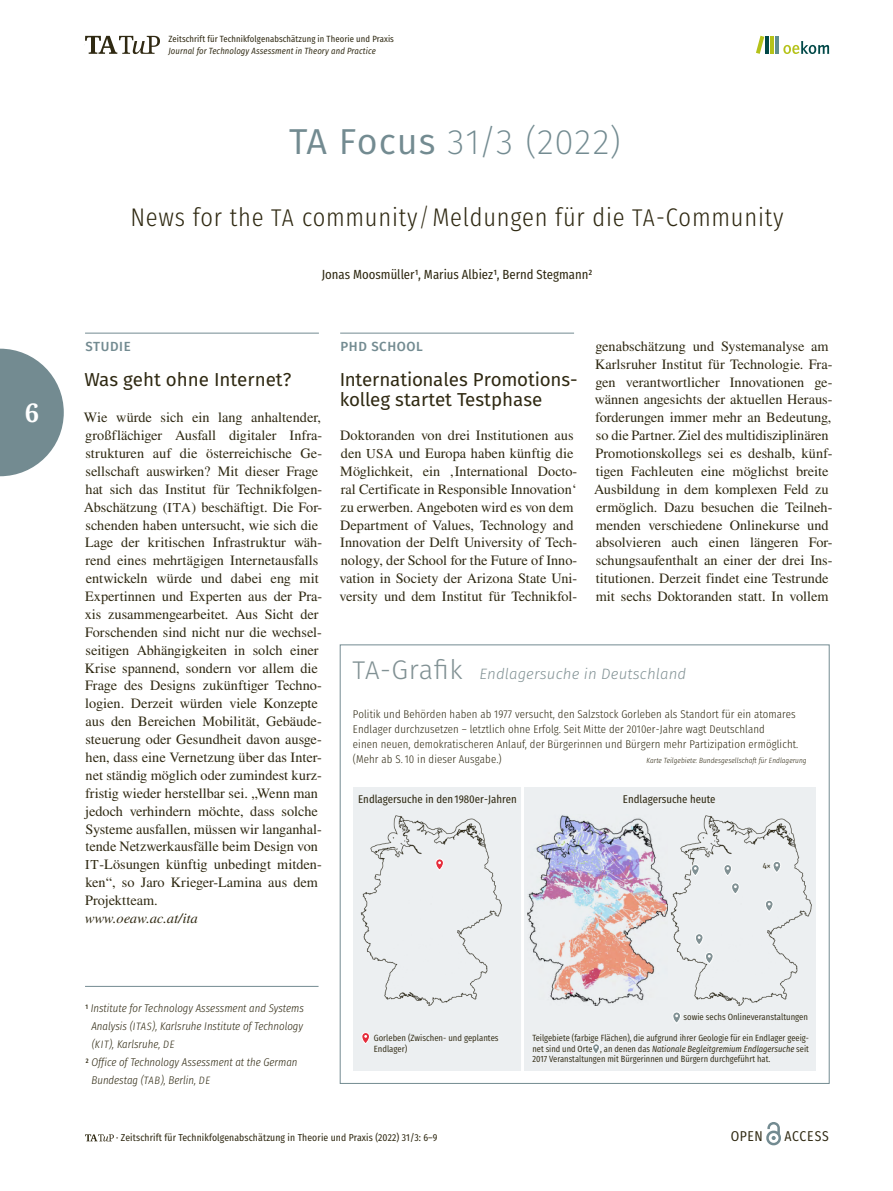
<style>
.page{position:relative;width:893px;height:1191px;background:#fff}
.page>*{position:absolute;margin:0;border:0;box-sizing:border-box;transform-origin:0 0}
._35_0_TAFocus_Ue-Tit{font:200 35.25px "Fira Sans";letter-spacing:.025em;color:#738b91}
._45_0_Reflections_Ue{font:300 25.5px "Fira Sans Condensed";letter-spacing:.03em;color:#2f2912}
.t1{font:700 25.5px "Droid Serif";color:#fff}
._35_0b_TAFocus_Ue{font:18.75px/20.2px "Fira Sans";color:#2f2912}
.t2{font:italic 300 15px "Fira Sans";letter-spacing:.01em;color:#819194}
._12_1_GTO{font:14.25px/17.9px "Nimbus Rom No 9 L";letter-spacing:.005em;color:#2f2912}
._12_3_GTO_libue{font:italic 14.25px "Nimbus Rom No 9 L";letter-spacing:.005em;color:#2f2912}
._98_1_Kopfzeile_oeko{font:14.25px "Fira Sans Condensed";letter-spacing:.045em;color:#2f2912}
._35_0_TAFocus_Author{font:13.2px "Fira Sans Condensed";color:#2f2912}
._35_0a_TAFocus_Topli{font:500 13.2px "Fira Sans";letter-spacing:.045em;color:#738b91}
.t3{font:300 11.25px/15px "Fira Sans Condensed";letter-spacing:.01em;color:#2f2912}
._04_2a_Meta_Author_A{font:italic 300 11.25px/17.9px "Fira Sans Condensed";color:#2f2912;text-align:justify}
._04_1_Meta_Author_Af{font:italic 300 11.25px/17.9px "Fira Sans Condensed";color:#2f2912}
.t4{font:11.25px "Fira Sans Condensed";color:#2f2912}
.t5{font:10.05px "Fira Sans Condensed";letter-spacing:.01em;color:#2f2912}
.t6{font:9px/10.8px "Fira Sans Condensed";color:#2f2912;text-align:justify}
._99a_Fusszeile_Ausga{font:9px "Fira Sans Condensed";letter-spacing:.01em;color:#2f2912}
._99a_Fusszeile_Ausga-2{font:italic 9px "Fira Sans Condensed";letter-spacing:.01em;color:#2f2912}
.t7{font:italic 300 7.5px "Fira Sans Condensed";letter-spacing:.01em;color:#2f2912}
.s1{font-weight:400;font-size:36px}
.s2{font-size:24.15px}
.s3{font-weight:200}
.s4{font-size:13.5px}
.s5{font-style:normal;font-size:25.65px}
.s6{font-style:normal;font-size:27px}
.s7{font-size:10.65px}
.s8{font-style:italic}
</style>
<div class="page">
<hr style="left:85px;top:333px;width:234px;height:1px;background:#738b91">
<hr style="left:340px;top:333px;width:234px;height:1px;background:#738b91">
<div style="left:522px;top:787px;width:294px;height:283px;background:#eceff1"></div>
<div style="left:353px;top:787px;width:169px;height:283px;background:#eceff1"></div>
<img style="left:670px;top:815px;width:142px;height:191px">
<img style="left:527px;top:815px;width:141px;height:191px">
<svg style="left:673px;top:1012px;width:7px;height:11px"></svg>
<div style="left:672px;top:1011px;width:9px;height:12px;border:1px solid #fff;border-radius:4px"></div>
<svg style="left:691px;top:864px;width:8px;height:11px"></svg>
<div style="left:691px;top:864px;width:8px;height:12px;border:1px solid #fff;border-radius:4px"></div>
<svg style="left:724px;top:864px;width:8px;height:11px"></svg>
<div style="left:724px;top:864px;width:8px;height:12px;border:1px solid #fff;border-radius:4px"></div>
<svg style="left:773px;top:861px;width:8px;height:11px"></svg>
<div style="left:773px;top:861px;width:8px;height:12px;border:1px solid #fff;border-radius:4px"></div>
<svg style="left:732px;top:883px;width:7px;height:11px"></svg>
<div style="left:731px;top:882px;width:8px;height:12px;border:1px solid #fff;border-radius:4px"></div>
<svg style="left:765px;top:900px;width:8px;height:11px"></svg>
<div style="left:765px;top:900px;width:8px;height:11px;border:1px solid #fff;border-radius:4px"></div>
<svg style="left:705px;top:952px;width:8px;height:11px"></svg>
<div style="left:705px;top:952px;width:8px;height:12px;border:1px solid #fff;border-radius:4px"></div>
<svg style="left:695px;top:933px;width:8px;height:12px"></svg>
<div style="left:695px;top:933px;width:8px;height:12px;border:1px solid #fff;border-radius:4px"></div>
<svg style="left:362px;top:1032px;width:7px;height:11px"></svg>
<div style="left:362px;top:1032px;width:8px;height:12px;border:1px solid #fff;border-radius:4px"></div>
<img style="left:360px;top:815px;width:142px;height:191px">
<svg style="left:436px;top:859px;width:7px;height:11px"></svg>
<div style="left:435px;top:858px;width:9px;height:12px;border:1px solid #fff;border-radius:4px"></div>
<svg style="left:593px;top:1043px;width:7px;height:11px"></svg>
<div style="left:592px;top:1043px;width:8px;height:11px;border:1px solid #fff;border-radius:3px"></div>
<hr style="left:521px;top:787px;width:3px;height:287px;background:#fff">
<svg style="left:0;top:349px;width:64px;height:127px"></svg>
<svg style="left:85px;top:1134px;width:29px;height:7px"></svg>
<hr style="left:85px;top:986px;width:234px;height:1px;background:#738b91">
<svg style="left:766px;top:1122px;width:15px;height:23px"></svg>
<svg style="left:85px;top:36px;width:75px;height:18px"></svg>
<hr style="left:775px;top:36px;width:4px;height:18px;background:#5e8e8f">
<hr style="left:770px;top:36px;width:4px;height:18px;background:#b5c219">
<hr style="left:765px;top:36px;width:4px;height:18px;background:#004847">
<svg style="left:756px;top:36px;width:8px;height:18px"></svg>
<svg style="left:783px;top:41px;width:46px;height:13px"></svg>
<h2 class="t1" style="left:25px;top:397px;width:16px">6</h2>
<p class="_99a_Fusszeile_Ausga" style="left:168px;top:31px;width:227px">Zeitschrift für Technikfolgenabschätzung in Theorie und Praxis</p>
<p class="_99a_Fusszeile_Ausga-2" style="left:168px;top:44px;width:209px">Journal for Technology Assessment in Theory and Practice</p>
<p class="_35_0_TAFocus_Ue-Tit" style="left:289px;top:117px;width:333px"><span class="s1">TA Focus</span> 31/3 (2022)</p>
<p class="_45_0_Reflections_Ue" style="left:130px;top:193px;width:655px">News for the <span class="s2">TA</span> community<span class="s3">/</span>Meldungen für die <span class="s2">TA</span>-Community</p>
<p class="_35_0_TAFocus_Author" style="left:322px;top:262px;width:272px">Jonas Moosmüller<sup>1</sup>, Marius Albiez<sup>1</sup>, Bernd Stegmann<sup>2</sup></p>
<p class="_35_0a_TAFocus_Topli" style="left:85px;top:335px;width:47px">STUDIE</p>
<p class="_35_0b_TAFocus_Ue" style="left:84px;top:369px;width:208px">Was geht ohne Internet?</p>
<p class="_12_1_GTO" style="left:84px;top:408px;width:240px">Wie würde sich ein lang anhaltender, großflächiger Ausfall digitaler Infra&shy;strukturen auf die österreichische Ge&shy;sellschaft auswirken? Mit dieser Frage hat sich das Institut für Technikfolgen-Abschätzung (<span class="s4">ITA</span>) beschäftigt. Die For&shy;schenden haben untersucht, wie sich die Lage der kritischen Infrastruktur wäh&shy;rend eines mehrtägigen Internetausfalls entwickeln würde und dabei eng mit Expertinnen und Experten aus der Pra&shy;xis zusammengearbeitet. Aus Sicht der Forschenden sind nicht nur die wechsel&shy;seitigen Abhängigkeiten in solch einer Krise spannend, sondern vor allem die Frage des Designs zukünftiger Techno&shy;logien. Derzeit würden viele Konzepte aus den Bereichen Mobilität, Gebäude&shy;steuerung oder Gesundheit davon ausge&shy;hen, dass eine Vernetzung über das Inter&shy;net ständig möglich oder zumindest kurz&shy;fristig wieder herstellbar sei. „Wenn man jedoch verhindern möchte, dass solche Systeme ausfallen, müssen wir langanhal&shy;tende Netzwerkausfälle beim Design von <span class="s4">IT</span>‑Lösungen künftig unbedingt mitden&shy;ken“, so Jaro Krieger-Lamina aus dem Projektteam.</p>
<p class="_12_3_GTO_libue" style="left:85px;top:909px;width:114px">www.oeaw.ac.at/ita</p>
<p class="_35_0a_TAFocus_Topli" style="left:341px;top:335px;width:84px">PHD SCHOOL</p>
<p class="_35_0b_TAFocus_Ue" style="left:340px;top:369px;width:239px">Internationales Promotions&shy;kolleg startet Testphase</p>
<p class="_12_1_GTO" style="left:339px;top:426px;width:239px">Doktoranden von drei Institutionen aus den <span class="s4">USA</span> und Europa haben künftig die Möglichkeit, ein ‚International Docto&shy;ral Certificate in Responsible Innovation‘ zu erwerben. Angeboten wird es von dem Department of Values, Technology and Innovation der Delft University of Tech&shy;nology, der School for the Future of Inno&shy;vation in Society der Arizona State Uni&shy;versity und dem Institut für Technikfol-</p>
<p class="_12_1_GTO" style="left:594px;top:336px;width:240px">genabschätzung und Systemanalyse am Karlsruher Institut für Technologie. Fra&shy;gen verantwortlicher Innovationen ge&shy;wännen angesichts der aktuellen Heraus&shy;forderungen immer mehr an Bedeutung, so die Partner. Ziel des multidisziplinären Promotionskollegs sei es deshalb, künf&shy;tigen Fachleuten eine möglichst breite Ausbildung in dem komplexen Feld zu ermöglich. Dazu besuchen die Teilneh&shy;menden verschiedene Onlinekurse und absolvieren auch einen längeren For&shy;schungsaufenthalt an einer der drei Ins&shy;titutionen. Derzeit findet eine Testrunde mit sechs Doktoranden statt. In vollem</p>
<p class="t2" style="left:353px;top:663px;width:335px"><span class="s5">TA</span><span class="s6">-Grafik</span> Endlagersuche in Deutschland</p>
<p class="t3" style="left:353px;top:705px;width:447px">Politik und Behörden haben ab 1977 versucht, den Salzstock Gorleben als Standort für ein atomares Endlager durchzusetzen – letztlich ohne Erfolg. Seit Mitte der 2010er-Jahre wagt Deutschland<br>einen neuen, demokratischeren Anlauf, der Bürgerinnen und Bürgern mehr Partizipation ermöglicht. (Mehr ab S. 10 in dieser Ausgabe.)</p>
<p class="t7" style="left:646px;top:755px;width:162px">Karte Teilgebiete: Bundesgesellschaft für Endlagerung</p>
<p class="t4" style="left:358px;top:788px;width:160px">Endlagersuche in den 1980er-Jahren</p>
<p class="t4" style="left:623px;top:788px;width:94px">Endlagersuche heute</p>
<p class="t6" style="left:561px;top:824px;width:5px">+</p>
<p class="t6" style="left:763px;top:859px;width:10px">4×</p>
<p class="_04_2a_Meta_Author_A" style="left:91px;top:999px;width:214px;text-indent:-6px"><sup>1</sup> Institute for Technology Assessment and Systems Analysis (<span class="s7">ITAS</span>), Karlsruhe Institute of Technology (<span class="s7">KIT</span>), Karlsruhe, <span class="s7">DE</span></p>
<p class="_04_1_Meta_Author_Af" style="left:92px;top:1053px;width:208px;text-indent:-6px"><sup>2</sup> Office of Technology Assessment at the German<br>Bundestag (<span class="s7">TAB</span>), Berlin, <span class="s7">DE</span></p>
<p class="t6" style="left:374px;top:1031px;width:126px">Gorleben (Zwischen- und geplantes<br>Endlager)</p>
<p class="t6" style="left:684px;top:1010px;width:126px">sowie sechs Onlineveranstaltungen</p>
<p class="t6" style="left:532px;top:1031px;width:278px">Teilgebiete (farbige Flächen), die aufgrund ihrer Geologie für ein Endlager geeig&shy;net sind und Orte , an denen das <span class="s8">Nationale Begleitgremium Endlagersuche</span> seit 2017 Veranstaltungen mit Bürgerinnen und Bürgern durchgeführt hat.</p>
<p class="t5" style="left:116px;top:1128px;width:323px">· Zeitschrift für Technikfolgenabschätzung in Theorie und Praxis (2022) 31/3: 6–9</p>
<p class="_98_1_Kopfzeile_oeko" style="left:731px;top:1123px;width:34px">OPEN</p>
<p class="_98_1_Kopfzeile_oeko" style="left:784px;top:1123px;width:46px">ACCESS</p>
</div>
